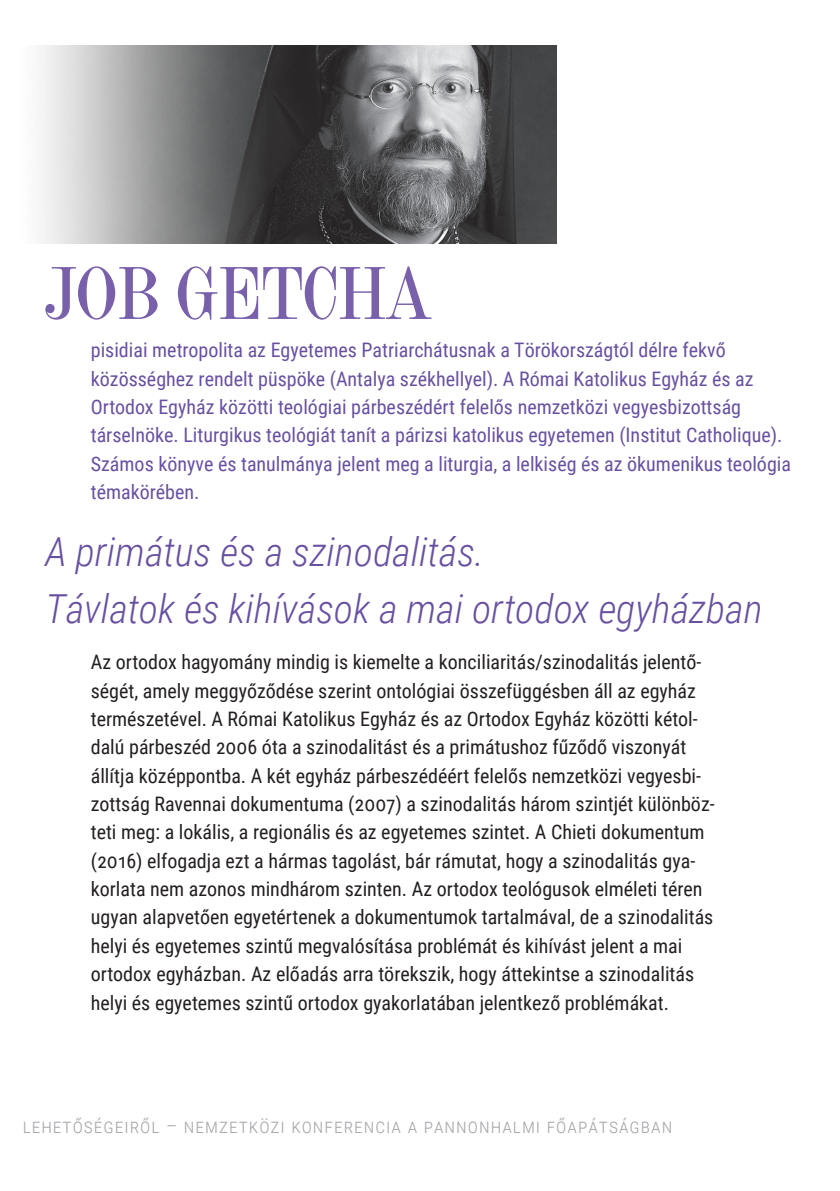
<style>
.page{position:relative;width:840px;height:1191px;background:#fff}
.page>*{position:absolute;margin:0;border:0;box-sizing:border-box;transform-origin:0 0}
.t1{font:72px "Amen Display";letter-spacing:-.01em;color:#7960aa}
.t2{font:italic 300 40px/56.6px "Roboto Condensed";color:#6850a1}
.t3{font:20px/28.4px "Roboto Condensed";color:#231f20}
.t4{font:20px/28.4px "Roboto Condensed";color:#6850a1}
.t5{font:300 20px "Roboto Condensed";letter-spacing:.05em;color:#a8a9ad}
</style>
<div class="page">
<img style="left:40px;top:45px;width:516px;height:199px">
<p class="t1" style="left:45px;top:252px;width:387px">JOB GETCHA</p>
<p class="t4" style="left:91px;top:335px;width:701px">pisidiai metropolita az Egyetemes Patriarchátusnak a Törökországtól délre fekvő közösséghez rendelt püspöke (Antalya székhellyel). A Római Katolikus Egyház és az Ortodox Egyház közötti teológiai párbeszédért felelős nemzetközi vegyesbizottság társelnöke. Liturgikus teológiát tanít a párizsi katolikus egyetemen (Institut Catholique).<br>Számos könyve és tanulmánya jelent meg a liturgia, a lelkiség és az ökumenikus teológia témakörében.</p>
<p class="t2" style="left:45px;top:522px;width:718px">A primátus és a szinodalitás.<br>Távlatok és kihívások a mai ortodox egyházban</p>
<p class="t3" style="left:91px;top:647px;width:625px">Az ortodox hagyomány mindig is kiemelte a konciliaritás/szinodalitás jelentő&shy;ségét, amely meggyőződése szerint ontológiai összefüggésben áll az egyház természetével. A Római Katolikus Egyház és az Ortodox Egyház közötti kétol&shy;dalú párbeszéd 2006 óta a szinodalitást és a primátushoz fűződő viszonyát állítja középpontba. A két egyház párbeszédéért felelős nemzetközi vegyesbi&shy;zottság Ravennai dokumentuma (2007) a szinodalitás három szintjét különböz&shy;teti meg: a lokális, a regionális és az egyetemes szintet. A Chieti dokumentum (2016) elfogadja ezt a hármas tagolást, bár rámutat, hogy a szinodalitás gya&shy;korlata nem azonos mindhárom szinten. Az ortodox teológusok elméleti téren ugyan alapvetően egyetértenek a dokumentumok tartalmával, de a szinodalitás helyi és egyetemes szintű megvalósítása problémát és kihívást jelent a mai ortodox egyházban. Az előadás arra törekszik, hogy áttekintse a szinodalitás helyi és egyetemes szintű ortodox gyakorlatában jelentkező problémákat.</p>
<p class="t5" style="left:23px;top:1111px;width:648px">lehetőségeiről – Nemzetközi konferencia a Pannonhalmi Főapátságban</p>
</div>
